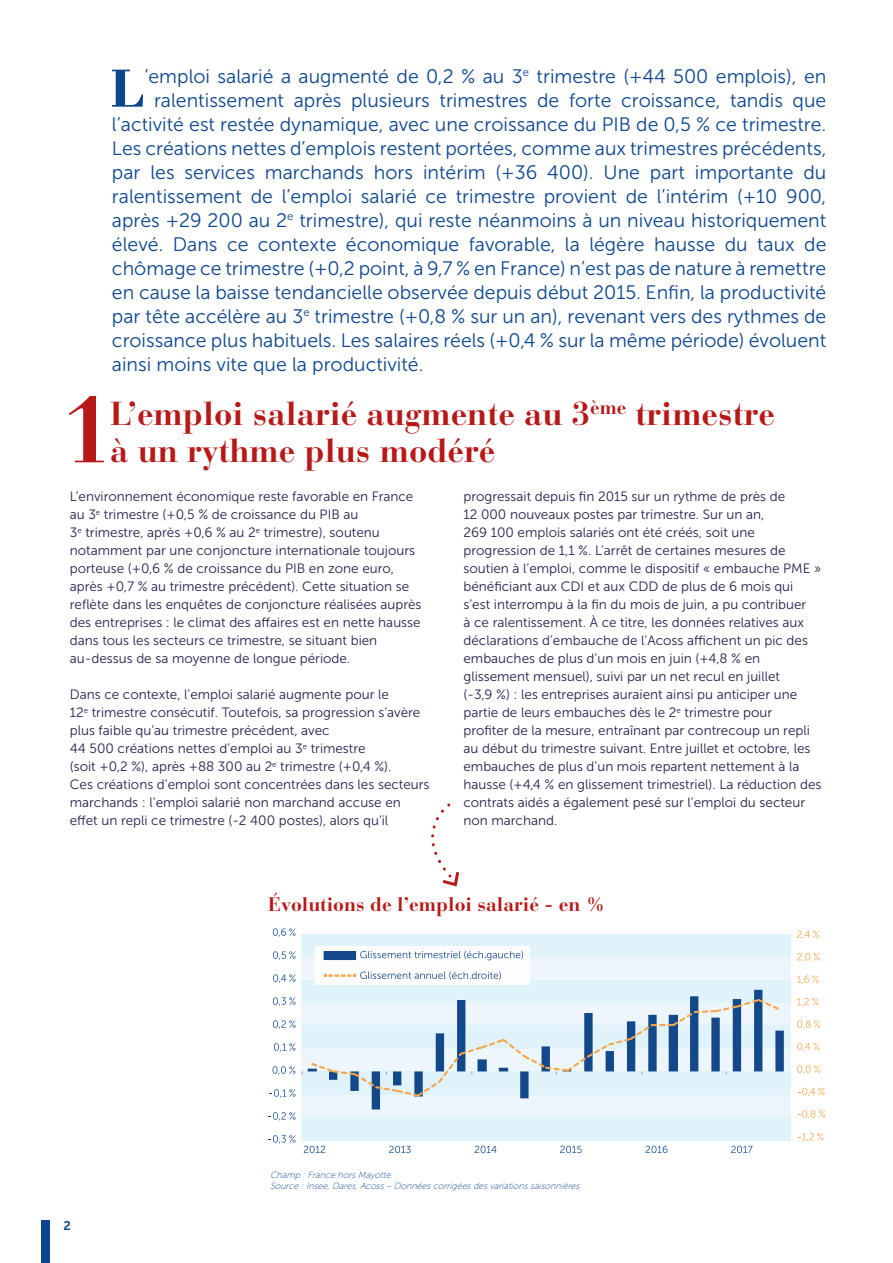
<style>
.page{position:relative;width:893px;height:1263px;background:#fff}
.page>*{position:absolute;margin:0;border:0;box-sizing:border-box;transform-origin:0 0}
.t1{font:700 condensed 94.05px "Bauer Bodoni";color:#b61918}
.t2{font:700 55.5px "Bodoni";color:#0d468e}
.t3{font:700 33px/37.5px "Bauer Bodoni";color:#b61918}
.t4{font:19.5px "Museo Sans 300";color:#0d468e}
.t5{font:700 19.5px "Bauer Bodoni";color:#b61918}
.t6{font:13.5px/18px "Museo Sans 300";color:#25204b}
.t7{font:12.75px "Museo Sans 700";color:#0d468e}
.t8{font:italic 9px "Museo Sans 100";color:#0d468e}
</style>
<div class="page">
<div style="left:41px;top:1220px;width:9px;height:43px;background:#0d468e"></div>
<svg style="left:431px;top:803px;width:29px;height:84px"></svg>
<div style="left:302px;top:934px;width:489px;height:203px;background:#edf7fb"></div>
<div style="left:302px;top:934px;width:489px;height:23px;background:#e0f2fa"></div>
<div style="left:302px;top:980px;width:489px;height:23px;background:#e0f2fa"></div>
<div style="left:302px;top:1025px;width:489px;height:23px;background:#e0f2fa"></div>
<div style="left:302px;top:1071px;width:489px;height:23px;background:#e0f2fa"></div>
<div style="left:302px;top:1117px;width:489px;height:23px;background:#e0f2fa"></div>
<svg style="left:308px;top:990px;width:476px;height:119px"></svg>
<svg style="left:311px;top:999px;width:468px;height:97px"></svg>
<div style="left:315px;top:946px;width:215px;height:39px;background:#fdfdfd"></div>
<svg style="left:324px;top:951px;width:199px;height:9px"></svg>
<svg style="left:324px;top:971px;width:177px;height:9px"></svg>
<svg style="left:273px;top:928px;width:23px;height:9px"></svg>
<svg style="left:273px;top:951px;width:23px;height:9px"></svg>
<svg style="left:273px;top:974px;width:23px;height:9px"></svg>
<svg style="left:273px;top:997px;width:23px;height:9px"></svg>
<svg style="left:273px;top:1020px;width:23px;height:9px"></svg>
<svg style="left:274px;top:1043px;width:22px;height:8px"></svg>
<svg style="left:273px;top:1066px;width:23px;height:8px"></svg>
<svg style="left:269px;top:1089px;width:27px;height:8px"></svg>
<svg style="left:268px;top:1112px;width:28px;height:8px"></svg>
<svg style="left:268px;top:1135px;width:28px;height:8px"></svg>
<svg style="left:797px;top:930px;width:22px;height:9px"></svg>
<svg style="left:797px;top:953px;width:23px;height:8px"></svg>
<svg style="left:797px;top:975px;width:21px;height:9px"></svg>
<svg style="left:797px;top:998px;width:21px;height:8px"></svg>
<svg style="left:797px;top:1020px;width:23px;height:9px"></svg>
<svg style="left:797px;top:1043px;width:23px;height:8px"></svg>
<svg style="left:797px;top:1065px;width:23px;height:8px"></svg>
<svg style="left:798px;top:1088px;width:27px;height:8px"></svg>
<svg style="left:798px;top:1110px;width:27px;height:8px"></svg>
<svg style="left:798px;top:1133px;width:25px;height:8px"></svg>
<svg style="left:304px;top:1146px;width:21px;height:7px"></svg>
<svg style="left:389px;top:1146px;width:22px;height:7px"></svg>
<svg style="left:475px;top:1146px;width:21px;height:7px"></svg>
<svg style="left:560px;top:1146px;width:22px;height:7px"></svg>
<svg style="left:646px;top:1146px;width:21px;height:7px"></svg>
<svg style="left:731px;top:1146px;width:21px;height:7px"></svg>
<p class="t2" style="left:111px;top:54px;width:35px">L</p>
<p class="t4" style="left:144px;top:65px;width:683px">’emploi salarié a augmenté de 0,2 % au 3<sup>e</sup> trimestre (+44 500 emplois), en</p>
<p class="t4" style="left:154px;top:89px;width:674px">ralentissement après plusieurs trimestres de forte croissance, tandis que</p>
<p class="t4" style="left:112px;top:113px;width:716px">l’activité est restée dynamique, avec une croissance du PIB de 0,5 % ce trimestre.</p>
<p class="t4" style="left:112px;top:137px;width:716px">Les créations nettes d’emplois restent portées, comme aux trimestres précédents,</p>
<p class="t4" style="left:112px;top:161px;width:716px">par les services marchands hors intérim (+36 400). Une part importante du</p>
<p class="t4" style="left:112px;top:185px;width:716px">ralentissement de l’emploi salarié ce trimestre provient de l’intérim (+10 900,</p>
<p class="t4" style="left:112px;top:209px;width:716px">après +29 200 au 2<sup>e</sup> trimestre), qui reste néanmoins à un niveau historiquement</p>
<p class="t4" style="left:112px;top:233px;width:716px">élevé. Dans ce contexte économique favorable, la légère hausse du taux de</p>
<p class="t4" style="left:112px;top:257px;width:716px">chômage ce trimestre (+0,2 point, à 9,7 % en France) n’est pas de nature à remettre</p>
<p class="t4" style="left:112px;top:281px;width:716px">en cause la baisse tendancielle observée depuis début 2015. Enfin, la productivité</p>
<p class="t4" style="left:112px;top:305px;width:716px">par tête accélère au 3<sup>e</sup> trimestre (+0,8 % sur un an), revenant vers des rythmes de</p>
<p class="t4" style="left:112px;top:329px;width:716px">croissance plus habituels. Les salaires réels (+0,4 % sur la même période) évoluent</p>
<p class="t4" style="left:112px;top:353px;width:313px">ainsi moins vite que la productivité.</p>
<p class="t1" style="left:65px;top:375px;width:47px">1</p>
<p class="t3" style="left:110px;top:395px;width:666px">L’emploi salarié augmente au 3<sup>ème</sup> trimestre à un rythme plus modéré</p>
<p class="t6" style="left:70px;top:488px;width:345px">L’environnement économique reste favorable en France au 3<sup>e</sup> trimestre (+0,5 % de croissance du PIB au</p>
<p class="t6" style="left:70px;top:524px;width:312px">3<sup>e</sup> trimestre, après +0,6 % au 2<sup>e</sup> trimestre), soutenu</p>
<p class="t6" style="left:70px;top:542px;width:347px">notamment par une conjoncture internationale toujours porteuse (+0,6 % de croissance du PIB en zone euro,</p>
<p class="t6" style="left:70px;top:578px;width:353px">après +0,7 % au trimestre précédent). Cette situation se reflète dans les enquêtes de conjoncture réalisées auprès des entreprises : le climat des affaires est en nette hausse dans tous les secteurs ce trimestre, se situant bien</p>
<p class="t6" style="left:70px;top:650px;width:282px">au-dessus de sa moyenne de longue période.</p>
<p class="t6" style="left:70px;top:686px;width:321px">Dans ce contexte, l’emploi salarié augmente pour le</p>
<p class="t6" style="left:70px;top:704px;width:352px">12<sup>e</sup> trimestre consécutif. Toutefois, sa progression s’avère plus faible qu’au trimestre précédent, avec</p>
<p class="t6" style="left:70px;top:740px;width:297px">44 500 créations nettes d’emploi au 3<sup>e</sup> trimestre</p>
<p class="t6" style="left:70px;top:758px;width:323px">(soit +0,2 %), après +88 300 au 2<sup>e</sup> trimestre (+0,4 %).</p>
<p class="t6" style="left:70px;top:776px;width:361px">Ces créations d’emploi sont concentrées dans les secteurs marchands : l’emploi salarié non marchand accuse en effet un repli ce trimestre (-2 400 postes), alors qu’il</p>
<p class="t6" style="left:463px;top:488px;width:323px">progressait depuis fin 2015 sur un rythme de près de</p>
<p class="t6" style="left:463px;top:506px;width:302px">12 000 nouveaux postes par trimestre. Sur un an,</p>
<p class="t6" style="left:463px;top:524px;width:293px">269 100 emplois salariés ont été créés, soit une</p>
<p class="t6" style="left:463px;top:542px;width:324px">progression de 1,1 %. L’arrêt de certaines mesures de</p>
<p class="t6" style="left:463px;top:560px;width:359px">soutien à l’emploi, comme le dispositif « embauche PME » bénéficiant aux CDI et aux CDD de plus de 6 mois qui s’est interrompu à la fin du mois de juin, a pu contribuer<br>à ce ralentissement. À ce titre, les données relatives aux déclarations d’embauche de l’Acoss affichent un pic des embauches de plus d’un mois en juin (+4,8 % en glissement mensuel), suivi par un net recul en juillet<br>(-3,9 %) : les entreprises auraient ainsi pu anticiper une partie de leurs embauches dès le 2<sup>e</sup> trimestre pour</p>
<p class="t6" style="left:463px;top:722px;width:360px">profiter de la mesure, entraînant par contrecoup un repli au début du trimestre suivant. Entre juillet et octobre, les embauches de plus d’un mois repartent nettement à la hausse (+4,4 % en glissement trimestriel). La réduction des contrats aidés a également pesé sur l’emploi du secteur non marchand.</p>
<p class="t5" style="left:268px;top:893px;width:339px">Évolutions de l’emploi salarié - en %</p>
<p class="t7" style="left:63px;top:1218px;width:9px">2</p>
<p class="t8" style="left:270px;top:1170px;width:125px">Champ :France horsMayotte</p>
<p class="t8" style="left:270px;top:1181px;width:314px">Source :Insee,Dares,Acoss– Donnéescorrigéesdesvariationssaisonnières</p>
</div>
